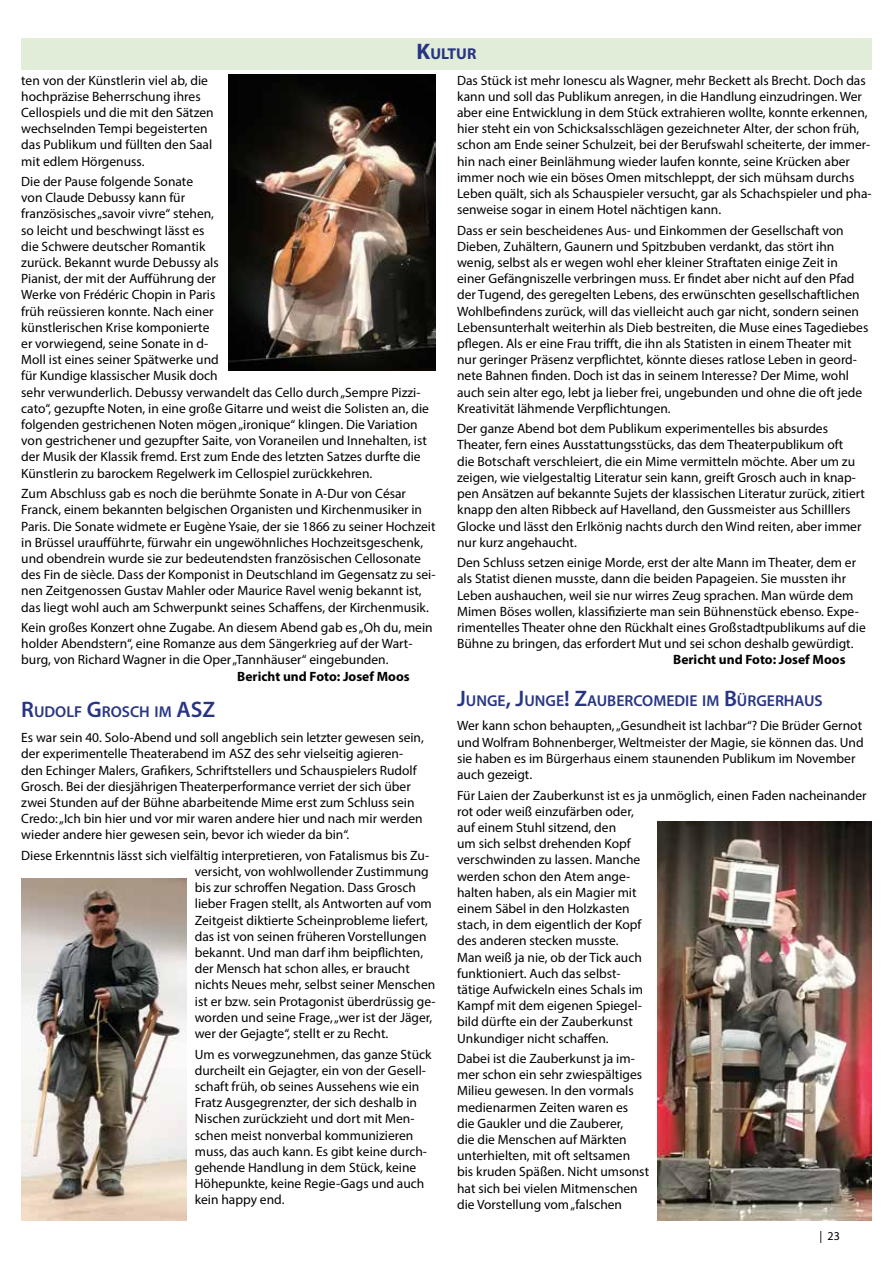
<style>
.page{position:relative;width:893px;height:1263px;background:#fff}
.page>*{position:absolute;margin:0;border:0;box-sizing:border-box;transform-origin:0 0}
.t1{font:600 15.75px "Myriad Pro";color:#283583}
.t2{font:700 15.75px "Myriad Pro";color:#283583}
.t3{font:13.5px/16.2px "Myriad Pro";color:#000}
.t4{font:700 13.5px "Myriad Pro";color:#000}
.t5{font:12px "Myriad Pro";color:#000}
.s1{font-size:22.5px}
</style>
<div class="page">
<div style="left:21px;top:38px;width:851px;height:31px;background:#e2edd9"></div>
<img style="left:229px;top:74px;width:207px;height:297px">
<img style="left:21px;top:878px;width:165px;height:342px">
<img style="left:658px;top:822px;width:214px;height:398px">
<p class="t2" style="left:417px;top:44px;width:61px"><span class="s1">K</span>ULTUR</p>
<p class="t3" style="left:21px;top:72px;width:194px">ten von der Künstlerin viel ab, die hochpräzise Beherrschung ihres<br>Cellospiels und die mit den Sätzen wechselnden Tempi begeisterten das Publikum und füllten den Saal mit edlem Hörgenuss.</p>
<p class="t3" style="left:21px;top:173px;width:409px">Die der Pause folgende Sonate<br>von Claude Debussy kann für<br>französisches „savoir vivre“ stehen,<br>so leicht und beschwingt lässt es<br>die Schwere deutscher Romantik<br>zurück. Bekannt wurde Debussy als<br>Pianist, der mit der Aufführung der<br>Werke von Frédéric Chopin in Paris<br>früh reüssieren konnte. Nach einer<br>künstlerischen Krise komponierte<br>er vorwiegend, seine Sonate in d-<br>Moll ist eines seiner Spätwerke und<br>für Kundige klassischer Musik doch<br>sehr verwunderlich. Debussy verwandelt das Cello durch „Sempre Pizzi&shy;cato“, gezupfte Noten, in eine große Gitarre und weist die Solisten an, die folgenden gestrichenen Noten mögen „ironique“ klingen. Die Variation von gestrichener und gezupfter Saite, von Voraneilen und Innehalten, ist der Musik der Klassik fremd. Erst zum Ende des letzten Satzes durfte die Künstlerin zu barockem Regelwerk im Cellospiel zurückkehren.</p>
<p class="t3" style="left:21px;top:485px;width:416px">Zum Abschluss gab es noch die berühmte Sonate in A-Dur von César Franck, einem bekannten belgischen Organisten und Kirchenmusiker in Paris. Die Sonate widmete er Eugène Ysaie, der sie 1866 zu seiner Hochzeit in Brüssel uraufführte, fürwahr ein ungewöhnliches Hochzeitsgeschenk, und obendrein wurde sie zur bedeutendsten französischen Cellosonate des Fin de siècle. Dass der Komponist in Deutschland im Gegensatz zu sei&shy;nen Zeitgenossen Gustav Mahler oder Maurice Ravel wenig bekannt ist, das liegt wohl auch am Schwerpunkt seines Schaffens, der Kirchenmusik.</p>
<p class="t3" style="left:21px;top:619px;width:413px">Kein großes Konzert ohne Zugabe. An diesem Abend gab es „Oh du, mein holder Abendstern“, eine Romanze aus dem Sängerkrieg auf der Wart&shy;burg, von Richard Wagner in die Oper „Tannhäuser“ eingebunden.</p>
<p class="t4" style="left:237px;top:667px;width:174px">Bericht und Foto: Josef Moos</p>
<p class="t1" style="left:21px;top:702px;width:182px"><span class="s1">R</span>UDOLF <span class="s1">G</span>ROSCH IM <span class="s1">ASZ</span></p>
<p class="t3" style="left:21px;top:729px;width:404px">Es war sein 40. Solo-Abend und soll angeblich sein letzter gewesen sein, der experimentelle Theaterabend im ASZ des sehr vielseitig agieren&shy;den Echinger Malers, Grafikers, Schriftstellers und Schauspielers Rudolf Grosch. Bei der diesjährigen Theaterperformance verriet der sich über zwei Stunden auf der Bühne abarbeitende Mime erst zum Schluss sein Credo: „Ich bin hier und vor mir waren andere hier und nach mir werden wieder andere hier gewesen sein, bevor ich wieder da bin“.</p>
<p class="t3" style="left:195px;top:847px;width:242px;text-indent:-174px">Diese Erkenntnis lässt sich vielfältig interpretieren, von Fatalismus bis Zu&shy;versicht, von wohlwollender Zustimmung bis zur schroffen Negation. Dass Grosch lieber Fragen stellt, als Antworten auf vom Zeitgeist diktierte Scheinprobleme liefert, das ist von seinen früheren Vorstellungen bekannt. Und man darf ihm beipflichten, der Mensch hat schon alles, er braucht nichts Neues mehr, selbst seiner Menschen ist er bzw. sein Protagonist überdrüssig ge&shy;worden und seine Frage, „wer ist der Jäger, wer der Gejagte“, stellt er zu Recht.</p>
<p class="t3" style="left:195px;top:1046px;width:238px">Um es vorwegzunehmen, das ganze Stück durcheilt ein Gejagter, ein von der Gesell&shy;schaft früh, ob seines Aussehens wie ein Fratz Ausgegrenzter, der sich deshalb in Nischen zurückzieht und dort mit Men&shy;schen meist nonverbal kommunizieren muss, das auch kann. Es gibt keine durch&shy;gehende Handlung in dem Stück, keine Höhepunkte, keine Regie-Gags und auch kein happy end.</p>
<p class="t3" style="left:457px;top:72px;width:416px">Das Stück ist mehr Ionescu als Wagner, mehr Beckett als Brecht. Doch das kann und soll das Publikum anregen, in die Handlung einzudringen. Wer aber eine Entwicklung in dem Stück extrahieren wollte, konnte erkennen, hier steht ein von Schicksalsschlägen gezeichneter Alter, der schon früh, schon am Ende seiner Schulzeit, bei der Berufswahl scheiterte, der immer&shy;hin nach einer Beinlähmung wieder laufen konnte, seine Krücken aber immer noch wie ein böses Omen mitschleppt, der sich mühsam durchs Leben quält, sich als Schauspieler versucht, gar als Schachspieler und pha&shy;senweise sogar in einem Hotel nächtigen kann.</p>
<p class="t3" style="left:457px;top:222px;width:413px">Dass er sein bescheidenes Aus- und Einkommen der Gesellschaft von Dieben, Zuhältern, Gaunern und Spitzbuben verdankt, das stört ihn wenig, selbst als er wegen wohl eher kleiner Straftaten einige Zeit in einer Gefängniszelle verbringen muss. Er findet aber nicht auf den Pfad der Tugend, des geregelten Lebens, des erwünschten gesellschaftlichen Wohlbefindens zurück, will das vielleicht auch gar nicht, sondern seinen Lebensunterhalt weiterhin als Dieb bestreiten, die Muse eines Tagediebes pflegen. Als er eine Frau trifft, die ihn als Statisten in einem Theater mit nur geringer Präsenz verpflichtet, könnte dieses ratlose Leben in geord&shy;nete Bahnen finden. Doch ist das in seinem Interesse? Der Mime, wohl auch sein alter ego, lebt ja lieber frei, ungebunden und ohne die oft jede Kreativität lähmende Verpflichtungen.</p>
<p class="t3" style="left:457px;top:420px;width:409px">Der ganze Abend bot dem Publikum experimentelles bis absurdes Theater, fern eines Ausstattungsstücks, das dem Theaterpublikum oft<br>die Botschaft verschleiert, die ein Mime vermitteln möchte. Aber um zu zeigen, wie vielgestaltig Literatur sein kann, greift Grosch auch in knap&shy;pen Ansätzen auf bekannte Sujets der klassischen Literatur zurück, zitiert knapp den alten Ribbeck auf Havelland, den Gussmeister aus Schilllers Glocke und lässt den Erlkönig nachts durch den Wind reiten, aber immer nur kurz angehaucht.</p>
<p class="t3" style="left:457px;top:554px;width:410px">Den Schluss setzen einige Morde, erst der alte Mann im Theater, dem er als Statist dienen musste, dann die beiden Papageien. Sie mussten ihr Leben aushauchen, weil sie nur wirres Zeug sprachen. Man würde dem Mimen Böses wollen, klassifizierte man sein Bühnenstück ebenso. Expe&shy;rimentelles Theater ohne den Rückhalt eines Großstadtpublikums auf die Bühne zu bringen, das erfordert Mut und sei schon deshalb gewürdigt.</p>
<p class="t4" style="left:673px;top:651px;width:174px">Bericht und Foto: Josef Moos</p>
<p class="t1" style="left:457px;top:690px;width:367px"><span class="s1">J</span>UNGE<span class="s1">, J</span>UNGE<span class="s1">! Z</span>AUBERCOMEDIE IM <span class="s1">B</span>ÜRGERHAUS</p>
<p class="t3" style="left:457px;top:718px;width:408px">Wer kann schon behaupten, „Gesundheit ist lachbar“? Die Brüder Gernot und Wolfram Bohnenberger, Weltmeister der Magie, sie können das. Und sie haben es im Bürgerhaus einem staunenden Publikum im November auch gezeigt.</p>
<p class="t3" style="left:457px;top:787px;width:411px">Für Laien der Zauberkunst ist es ja unmöglich, einen Faden nacheinander rot oder weiß einzufärben oder,<br>auf einem Stuhl sitzend, den<br>um sich selbst drehenden Kopf<br>verschwinden zu lassen. Manche<br>werden schon den Atem ange-<br>halten haben, als ein Magier mit<br>einem Säbel in den Holzkasten<br>stach, in dem eigentlich der Kopf<br>des anderen stecken musste.<br>Man weiß ja nie, ob der Tick auch<br>funktioniert. Auch das selbst-<br>tätige Aufwickeln eines Schals im<br>Kampf mit dem eigenen Spiegel-<br>bild dürfte ein der Zauberkunst<br>Unkundiger nicht schaffen.</p>
<p class="t3" style="left:457px;top:1050px;width:193px">Dabei ist die Zauberkunst ja im&shy;mer schon ein sehr zwiespältiges<br>Milieu gewesen. In den vormals medienarmen Zeiten waren es<br>die Gaukler und die Zauberer,<br>die die Menschen auf Märkten unterhielten, mit oft seltsamen bis kruden Späßen. Nicht umsonst hat sich bei vielen Mitmenschen die Vorstellung vom „falschen</p>
<p class="t5" style="left:819px;top:1228px;width:22px">| 23</p>
</div>
